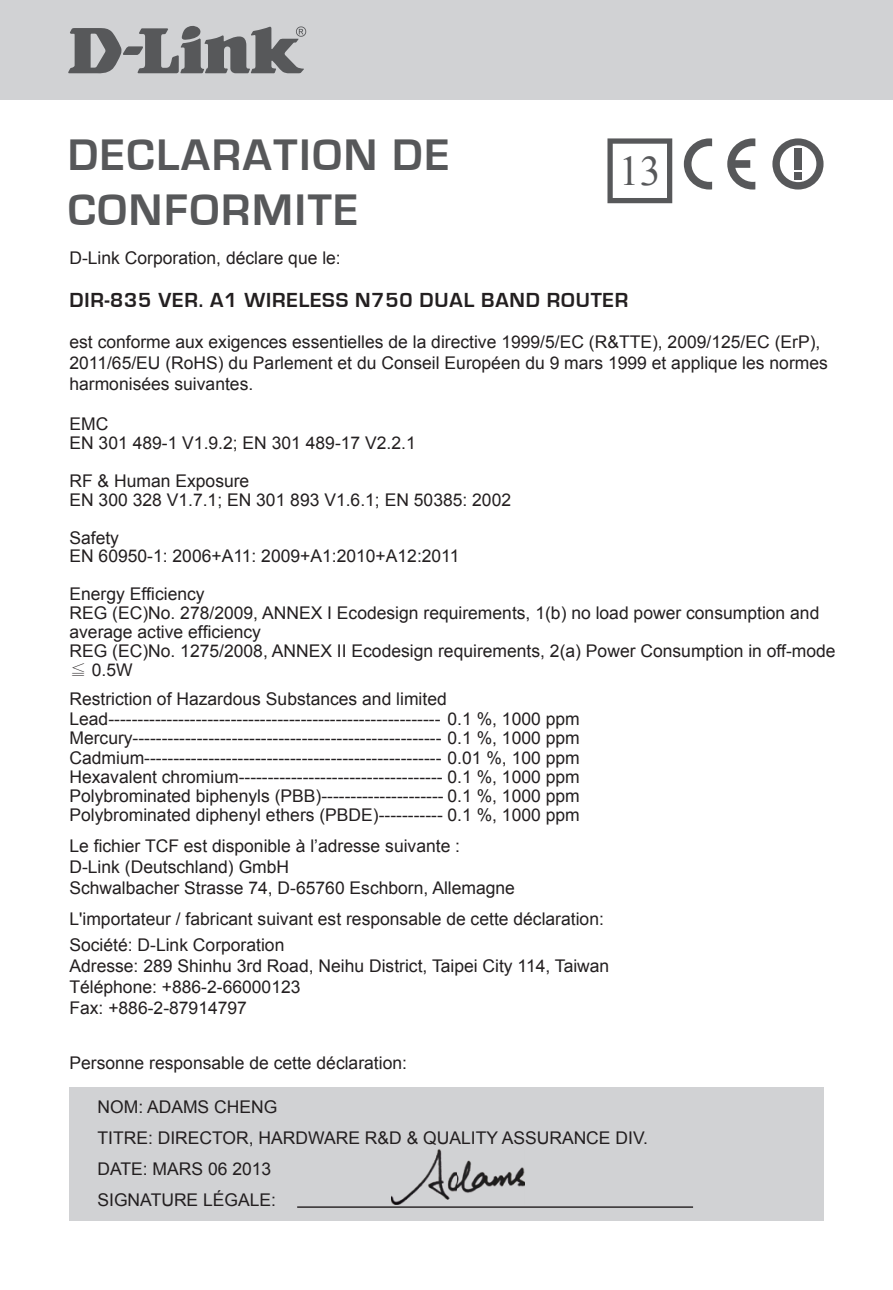
<style>
.page{position:relative;width:893px;height:1290px;background:#fff}
.page>*{position:absolute;margin:0;border:0;box-sizing:border-box;transform-origin:0 0}
.t1{font:700 45.5px/54.6px "Eurostile";letter-spacing:.04em;color:#57585a}
.t2{font:42px "Times New Roman";color:#57585a}
.t3{font:700 21px "Eurostile";letter-spacing:.04em;color:#231f20}
.t4{font:17.5px/18.9px "Arial";color:#231f20}
.s1{font-family:"P Ming Li U"}
</style>
<div class="page">
<div style="left:0;top:0;width:893px;height:99px;background:#d1d2d4"></div>
<svg style="left:68px;top:26px;width:238px;height:48px"></svg>
<div style="left:69px;top:1086px;width:754px;height:134px;background:#d1d2d4"></div>
<hr style="left:297px;top:1206px;width:396px;height:2px;background:#231f20">
<img style="left:391px;top:1150px;width:134px;height:54px">
<svg style="left:607px;top:138px;width:65px;height:65px"></svg>
<svg style="left:772px;top:138px;width:51px;height:52px"></svg>
<div style="left:794px;top:172px;width:8px;height:8px;background:#57585a"></div>
<svg style="left:727px;top:138px;width:28px;height:52px"></svg>
<svg style="left:684px;top:138px;width:28px;height:52px"></svg>
<h1 class="t1" style="left:68px;top:129px;width:383px">DECLARATION DE<br>CONFORMITE</h1>
<h2 class="t2" style="left:619px;top:143px;width:43px">13</h2>
<p class="t4" style="left:69px;top:249px;width:273px">D-Link Corporation, déclare que le:</p>
<p class="t3" style="left:69px;top:288px;width:209px">DIR-835 VER. A1 WIRELE</p>
<p class="t3" style="left:322px;top:288px;width:189px">SS N750 DUAL BAND</p>
<p class="t3" style="left:547px;top:288px;width:58px">ROUTER</p>
<p class="t4" style="left:69px;top:332px;width:760px;line-height:21px">est conforme aux exigences essentielles de la directive 1999/5/EC (R&amp;TTE), 2009/125/EC (ErP),<br>2011/65/EU (RoHS) du Parlement et du Conseil Européen du 9 mars 1999 et applique les normes harmonisées suivantes.</p>
<p class="t4" style="left:69px;top:415px;width:348px">EMC<br>EN 301 489-1 V1.9.2; EN 301 489-17 V2.2.1</p>
<p class="t4" style="left:69px;top:471px;width:443px">RF &amp; Human Exposure<br>EN 300 328 V1.7.1; EN 301 893 V1.6.1; EN 50385: 2002</p>
<p class="t4" style="left:69px;top:528px;width:392px">Safety<br>EN 60950-1: 2006+A11: 2009+A1:2010+A12:2011</p>
<p class="t4" style="left:69px;top:585px;width:768px">Energy Efficiency<br>REG (EC)No. 278/2009, ANNEX I Ecodesign requirements, 1(b) no load power consumption and average active efficiency<br>REG (EC)No. 1275/2008, ANNEX II Ecodesign requirements, 2(a) Power Consumption in off-mode <span class="s1">≦</span> 0.5W</p>
<p class="t4" style="left:69px;top:689px;width:512px">Restriction of Hazardous Substances and limited Lead--------------------------------------------------------- 0.1 %, 1000 ppm Mercury----------------------------------------------------- 0.1 %, 1000 ppm Cadmium--------------------------------------------------- 0.01 %, 100 ppm Hexavalent chromium----------------------------------- 0.1 %, 1000 ppm Polybrominated biphenyls (PBB)--------------------- 0.1 %, 1000 ppm Polybrominated diphenyl ethers (PBDE)----------- 0.1 %, 1000 ppm</p>
<p class="t4" style="left:69px;top:836px;width:447px;line-height:21px">Le fichier TCF est disponible à l’adresse suivante :<br>D-Link (Deutschland) GmbH<br>Schwalbacher Strasse 74, D-65760 Eschborn, Allemagne</p>
<p class="t4" style="left:69px;top:906px;width:536px;line-height:25.9px">L'importateur / fabricant suivant est responsable de cette déclaration:<br>Société: D-Link Corporation</p>
<p class="t4" style="left:69px;top:955px;width:541px;line-height:21px">Adresse: 289 Shinhu 3rd Road, Neihu District, Taipei City 114, Taiwan<br>Téléphone: +886-2-66000123<br>Fax: +886-2-87914797</p>
<p class="t4" style="left:69px;top:1053px;width:339px">Personne responsable de cette déclaration:</p>
<p class="t4" style="left:98px;top:1091px;width:552px;line-height:30.8px">NOM: ADAMS CHENG<br>TITRE: DIRECTOR, HARDWARE R&amp;D &amp; QUALITY ASSURANCE DIV.<br>DATE: Mars</p>
<p class="t4" style="left:98px;top:1153px;width:180px;line-height:30.8px;text-align:right">06 2013<br>SIGNATURE LÉGALE:</p>
</div>
